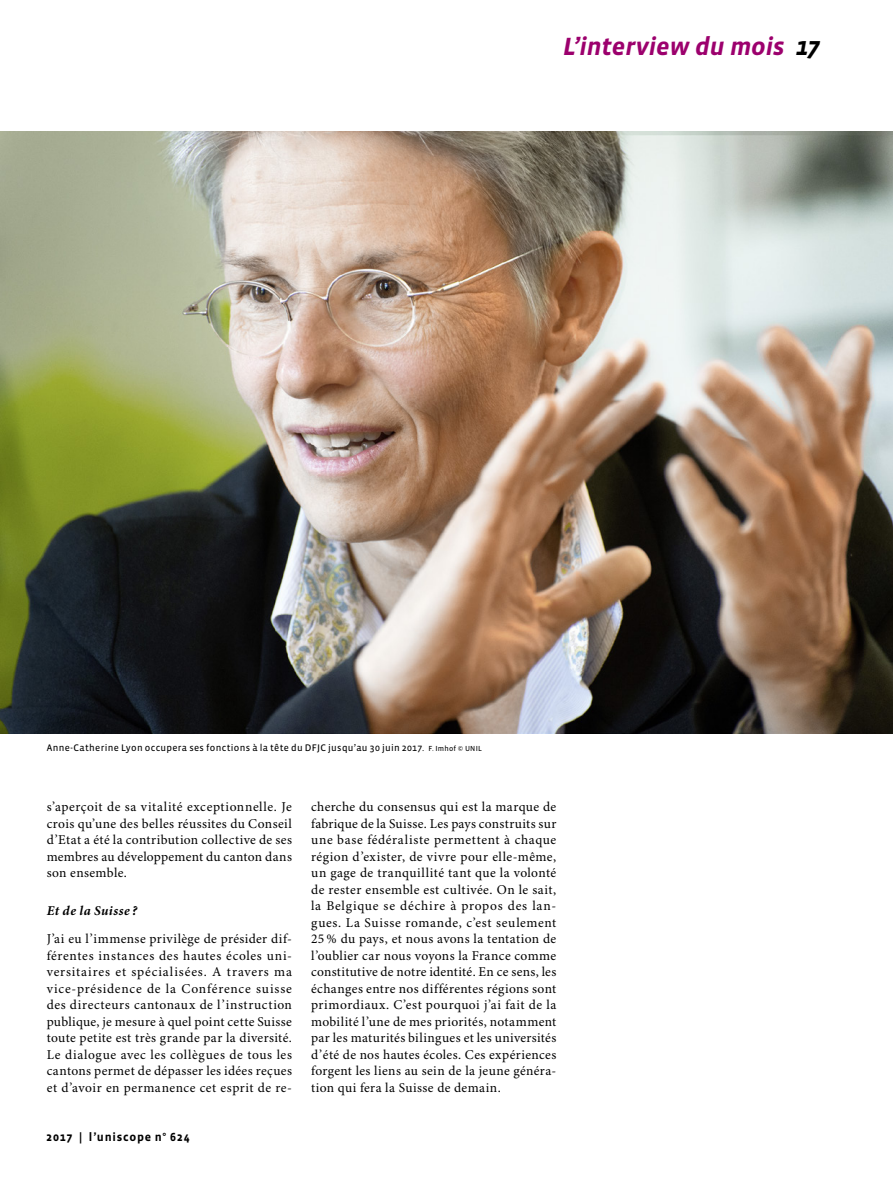
<style>
.page{position:relative;width:893px;height:1191px;background:#fff}
.page>*{position:absolute;margin:0;border:0;box-sizing:border-box;transform-origin:0 0}
.RUBRIQUE_HAUT_-_DROI{font:italic 700 25.5px "Vista Sans";letter-spacing:-.01em;color:#9c006d}
.TEXTE_COURANT{font:13.5px/16.5px "Minion Pro";letter-spacing:.025em;color:#000;text-align:justify}
.TEXTE_BOLD_INTERVIEW{font:italic 700 13.5px "Minion Pro";letter-spacing:.035em;color:#000}
.t1{font:700 12px "Vista Sans";letter-spacing:.065em;color:#000}
.LEGENDES{font:9.75px "Vista Sans Reg";letter-spacing:.03em;color:#000}
.s1{color:#000}
.s2{font-size:7.5px}
</style>
<div class="page">
<img style="left:0;top:132px;width:893px;height:601px">
<p class="RUBRIQUE_HAUT_-_DROI" style="left:563px;top:33px;width:259px">L’interview du mois <span class="s1">17</span></p>
<p class="LEGENDES" style="left:47px;top:742px;width:437px">Anne-Catherine Lyon occupera ses fonctions à la tête du DFJC jusqu’au 30 juin 2017. <span class="s2">F. Imhof © UNIL</span></p>
<p class="TEXTE_COURANT" style="left:47px;top:799px;width:247px">s’aperçoit de sa vitalité exceptionnelle. Je crois qu’une des belles réussites du Conseil d’Etat a été la contribution collective de ses membres au développement du canton dans son ensemble.</p>
<p class="TEXTE_BOLD_INTERVIEW" style="left:47px;top:902px;width:92px">Et de la Suisse ?</p>
<p class="TEXTE_COURANT" style="left:47px;top:931px;width:247px">J’ai eu l’immense privilège de présider dif&shy;férentes instances des hautes écoles uni&shy;versitaires et spécialisées. A travers ma vice-présidence de la Conférence suisse des directeurs cantonaux de l’instruction publique, je mesure à quel point cette Suisse toute petite est très grande par la diversité.<br>Le dialogue avec les collègues de tous les cantons permet de dépasser les idées reçues et d’avoir en permanence cet esprit de re-</p>
<p class="t1" style="left:46px;top:1130px;width:145px">2017 | l’uniscope n° 624</p>
<p class="TEXTE_COURANT" style="left:311px;top:799px;width:247px">cherche du consensus qui est la marque de fabrique de la Suisse. Les pays construits sur une base fédéraliste permettent à chaque région d’exister, de vivre pour elle-même, un gage de tranquillité tant que la volonté de rester ensemble est cultivée. On le sait, la Belgique se déchire à propos des lan&shy;gues. La Suisse romande, c’est seulement 25 % du pays, et nous avons la tentation de l’oublier car nous voyons la France comme constitutive de notre identité. En ce sens, les échanges entre nos différentes régions sont primordiaux. C’est pourquoi j’ai fait de la mobilité l’une de mes priorités, notamment par les maturités bilingues et les universités d’été de nos hautes écoles. Ces expériences forgent les liens au sein de la jeune généra&shy;tion qui fera la Suisse de demain.</p>
</div>
